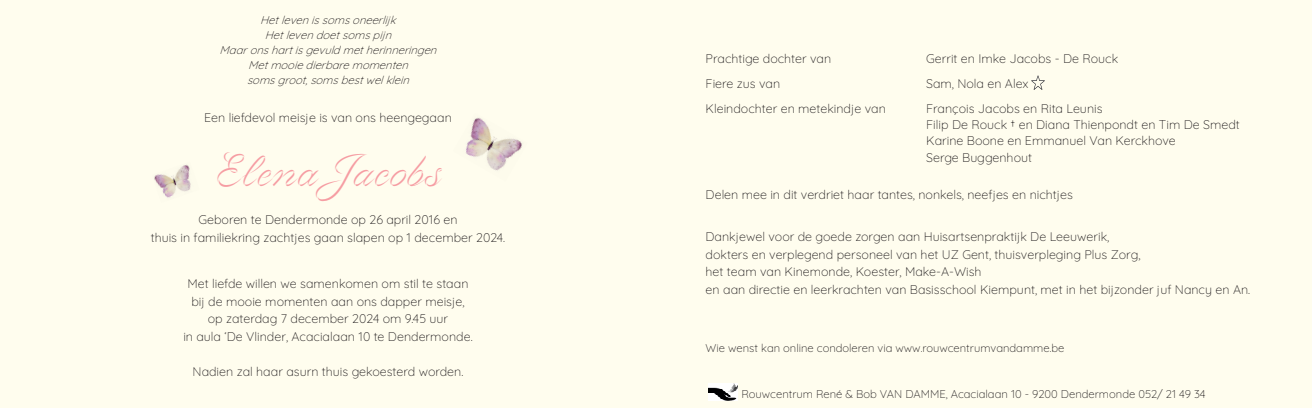
<style>
.page{position:relative;width:1312px;height:408px;background:#fff}
.page>*{position:absolute;margin:0;border:0;box-sizing:border-box;transform-origin:0 0}
.t1{font:36.25px "Volina";letter-spacing:-.01em;color:#f69da3}
.t2{font:300 12.5px/17.5px "Quicksand";color:#231f20;text-align:center}
.t3{font:italic 300 11.25px/15px "Quicksand";color:#231f20;text-align:center}
.t4{font:300 11.25px "Quicksand";color:#231f20}
</style>
<div class="page">
<div style="left:0;top:0;width:1311px;height:407px;background:#fffdee"></div>
<img style="left:466px;top:117px;width:56px;height:54px">
<img style="left:154px;top:164px;width:37px;height:34px">
<img style="left:708px;top:383px;width:29px;height:16px">
<svg style="left:708px;top:399px;width:29px;height:1px"></svg>
<img style="left:1033px;top:75px;width:10px;height:15px">
<img style="left:1031px;top:79px;width:14px;height:10px">
<p class="t3" style="left:219px;top:11px;width:223px">Hetlevenissomsoneerlij k<br>Hetlevendoetsomspij n<br>Maaronshartisgevuldmetherinneringen<br>Metmooiedierbaremomenten somsgroot,somsbestwelklein</p>
<p class="t2" style="left:204px;top:108px;width:249px">Een liefdevol meisje is van ons heengegaan</p>
<h1 class="t1" style="left:213px;top:152px;width:230px">Elena Jacobs</h1>
<p class="t2" style="left:151px;top:208px;width:356px;line-height:18.8px">Geboren te Dendermonde op 26 april 2016 en<br>thuis in familiekring zachtjes gaan slapen op 1 december 2024.</p>
<p class="t2" style="left:183px;top:274px;width:291px">Met liefde willen we samenkomen om stil te staan bij de mooie momenten aan ons dapper meisje, op zaterdag 7 december 2024 om 9.45 uur<br>in aula ‘De Vlinder, Acacialaan 10 te Dendermonde.</p>
<p class="t2" style="left:192px;top:361px;width:272px">Nadien zal haar asurn thuis gekoesterd worden.</p>
<p class="t2" style="left:705px;top:49px;width:127px">Prachtige dochter van</p>
<p class="t2" style="left:926px;top:49px;width:193px">Gerrit en Imke Jacobs - De Rouck</p>
<p class="t2" style="left:705px;top:73px;width:76px">Fiere zus van</p>
<p class="t2" style="left:926px;top:73px;width:104px">Sam, Nola en Alex</p>
<p class="t2" style="left:705px;top:98px;width:182px">Kleindochter en metekindje van</p>
<p class="t2" style="left:925px;top:99px;width:315px;line-height:16.2px;text-align:left">François Jacobs en Rita Leunis<br>Filip De Rouck † en Diana Thienpondt en Tim De Smedt Karine Boone en Emmanuel Van Kerckhove<br>Serge Buggenhout</p>
<p class="t2" style="left:705px;top:184px;width:369px">Delen mee in dit verdriet haar tantes, nonkels, neefjes en nichtjes</p>
<p class="t2" style="left:705px;top:227px;width:546px;text-align:left">Dankjewel voor de goede zorgen aan Huisartsenpraktijk De Leeuwerik,<br>dokters en verplegend personeel van het UZ Gent, thuisverpleging Plus Zorg,<br>het team van Kinemonde, Koester, Make-A-Wish<br>en aan directie en leerkrachten van Basisschool Kiempunt, met in het bijzonder juf Nancy en An.</p>
<p class="t4" style="left:705px;top:338px;width:360px">Wie wenst kan online condoleren via www.rouwcentrumvandamme.be</p>
<p class="t4" style="left:741px;top:385px;width:465px">Rouwcentrum René &amp; Bob VAN DAMME, Acacialaan 10 - 9200 Dendermonde 052/ 21 49 34</p>
</div>
